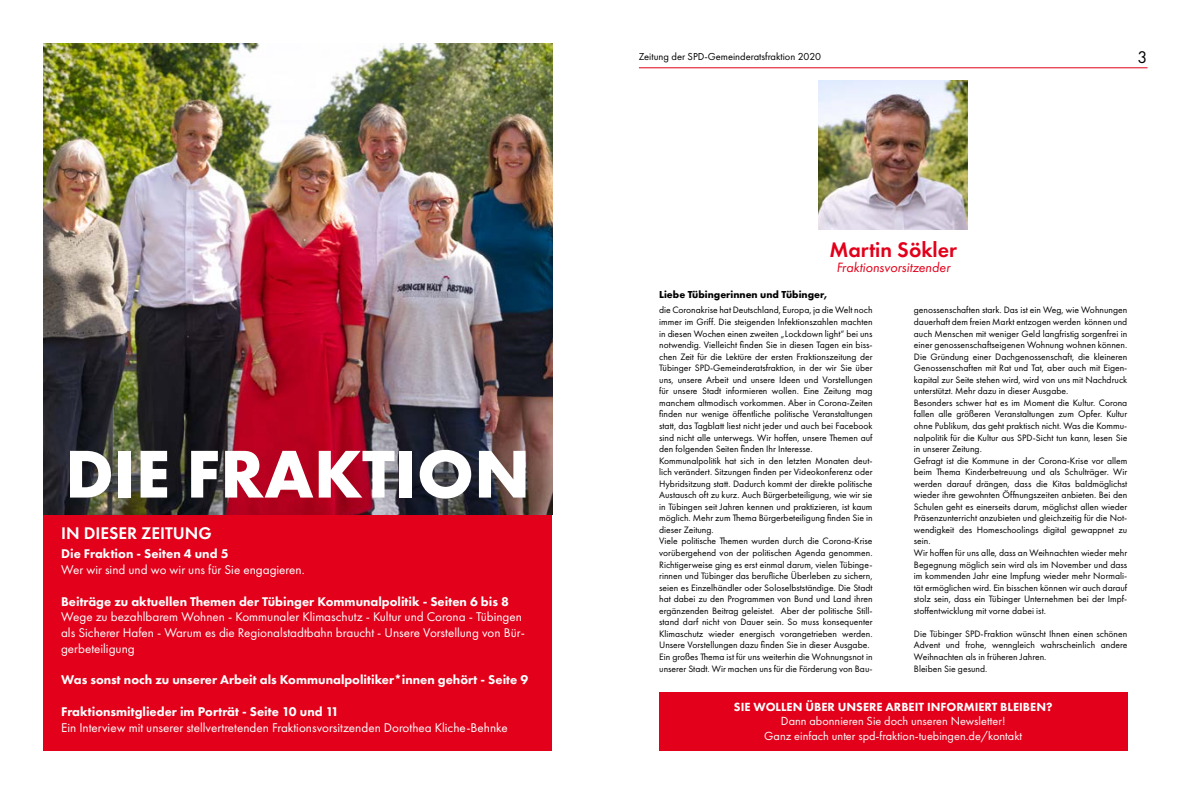
<style>
.page{position:relative;width:1191px;height:794px;background:#fff}
.page>*{position:absolute;margin:0;border:0;box-sizing:border-box;transform-origin:0 0}
.t1{font:700 70px "Futura PT";color:#fff}
.t2{font:600 21.88px "Futura PT";color:#e2001a}
.t3{font:600 17.5px "Futura PT";color:#fff}
.t4{font:17.5px "Futura PT";color:#000}
.t5{font:italic 14px "Futura PT";color:#e2001a}
.t6{font:13.12px/15.8px "Futura PT";color:#fff}
.t7{font:800 13.12px "Futura PT";color:#fff}
.t8{font:12.25px/14.7px "Futura PT";color:#fff;text-align:center}
.t9{font:800 12.25px "Futura PT";color:#fff}
.t10{font:10.5px "Futura PT";color:#000}
.t11{font:700 10.5px "Futura PT";color:#000}
.t12{font:9.62px/11.5px "Futura PT";color:#000}
</style>
<div class="page">
<img style="left:43px;top:43px;width:509px;height:472px">
<hr style="left:639px;top:67px;width:508px;height:1px;background:#e2001a">
<img style="left:819px;top:81px;width:148px;height:148px">
<div style="left:43px;top:515px;width:509px;height:235px;background:#e2001a"></div>
<div style="left:659px;top:692px;width:468px;height:58px;background:#e2001a"></div>
<h1 class="t1" style="left:65px;top:429px;width:467px">DIE FRAKTION</h1>
<h3 class="t3" style="left:61px;top:522px;width:152px">IN DIESER ZEITUNG</h3>
<h3 class="t7" style="left:61px;top:546px;width:169px">Die Fraktion - Seiten 4 und 5</h3>
<h3 class="t6" style="left:61px;top:562px;width:245px">Wer wir sind und wo wir uns für Sie engagieren.</h3>
<h3 class="t7" style="left:61px;top:593px;width:449px">Beiträge zu aktuellen Themen der Tübinger Kommunalpolitik - Seiten 6 bis 8</h3>
<h3 class="t6" style="left:61px;top:609px;width:465px">Wege zu bezahlbarem Wohnen - Kommunaler Klimaschutz - Kultur und Corona - Tübingen als Sicherer Hafen - Warum es die Regionalstadtbahn braucht - Unsere Vorstellung von Bür&shy;gerbeteiligung</h3>
<h3 class="t7" style="left:61px;top:672px;width:469px">Was sonst noch zu unserer Arbeit als Kommunalpolitiker*innen gehört - Seite 9</h3>
<h3 class="t7" style="left:61px;top:703px;width:279px">Fraktionsmitglieder im Porträt - Seite 10 und 11</h3>
<h3 class="t6" style="left:61px;top:719px;width:448px">Ein Interview mit unserer stellvertretenden Fraktionsvorsitzenden Dorothea Kliche-Behnke</h3>
<p class="t10" style="left:639px;top:50px;width:184px">Zeitung der SPD-Gemeinderatsfraktion 2020</p>
<h3 class="t4" style="left:1137px;top:46px;width:11px">3</h3>
<h2 class="t2" style="left:829px;top:236px;width:129px">Martin Sökler</h2>
<h3 class="t5" style="left:836px;top:259px;width:115px">Fraktionsvorsitzender</h3>
<p class="t12" style="left:914px;top:304px;width:215px">genossenschaften stark. Das ist ein Weg, wie Wohnungen dauerhaft dem freien Markt entzogen werden können und auch Menschen mit weniger Geld langfristig sorgenfrei in einer genossenschaftseigenen Wohnung wohnen können.<br>Die Gründung einer Dachgenossenschaft, die kleineren Genossenschaften mit Rat und Tat, aber auch mit Eigen&shy;kapital zur Seite stehen wird, wird von uns mit Nachdruck unterstützt. Mehr dazu in dieser Ausgabe.<br>Besonders schwer hat es im Moment die Kultur. Corona fallen alle größeren Veranstaltungen zum Opfer. Kultur ohne Publikum, das geht praktisch nicht. Was die Kommu&shy;nalpolitik für die Kultur aus SPD-Sicht tun kann, lesen Sie in unserer Zeitung.<br>Gefragt ist die Kommune in der Corona-Krise vor allem beim Thema Kinderbetreuung und als Schulträger. Wir werden darauf drängen, dass die Kitas baldmöglichst wieder ihre gewohnten Öffnungszeiten anbieten. Bei den Schulen geht es einerseits darum, möglichst allen wieder Präsenzunterricht anzubieten und gleichzeitig für die Not&shy;wendigkeit des Homeschoolings digital gewappnet zu sein.<br>Wir hoffen für uns alle, dass an Weihnachten wieder mehr Begegnung möglich sein wird als im November und dass im kommenden Jahr eine Impfung wieder mehr Normali&shy;tät ermöglichen wird. Ein bisschen können wir auch darauf stolz sein, dass ein Tübinger Unternehmen bei der Impf&shy;stoffentwicklung mit vorne dabei ist.</p>
<p class="t12" style="left:914px;top:628px;width:215px">Die Tübinger SPD-Fraktion wünscht Ihnen einen schönen Advent und frohe, wenngleich wahrscheinlich andere Weihnachten als in früheren Jahren.<br>Bleiben Sie gesund.</p>
<p class="t11" style="left:659px;top:288px;width:169px">Liebe Tübingerinnen und Tübinger,</p>
<p class="t12" style="left:659px;top:304px;width:215px">die Coronakrise hat Deutschland, Europa, ja die Welt noch immer im Griff. Die steigenden Infektionszahlen machten in diesen Wochen einen zweiten „Lockdown light“ bei uns notwendig. Vielleicht finden Sie in diesen Tagen ein biss&shy;chen Zeit für die Lektüre der ersten Fraktionszeitung der Tübinger SPD-Gemeinderatsfraktion, in der wir Sie über uns, unsere Arbeit und unsere Ideen und Vorstellungen für unsere Stadt informieren wollen. Eine Zeitung mag manchem altmodisch vorkommen. Aber in Corona-Zeiten finden nur wenige öffentliche politische Veranstaltungen statt, das Tagblatt liest nicht jeder und auch bei Facebook sind nicht alle unterwegs. Wir hoffen, unsere Themen auf den folgenden Seiten finden Ihr Interesse.<br>Kommunalpolitik hat sich in den letzten Monaten deut&shy;lich verändert. Sitzungen finden per Videokonferenz oder Hybridsitzung statt. Dadurch kommt der direkte politische Austausch oft zu kurz. Auch Bürgerbeteiligung, wie wir sie in Tübingen seit Jahren kennen und praktizieren, ist kaum möglich. Mehr zum Thema Bürgerbeteiligung finden Sie in dieser Zeitung.<br>Viele politische Themen wurden durch die Corona-Krise vorübergehend von der politischen Agenda genommen.<br>Richtigerweise ging es erst einmal darum, vielen Tübinge&shy;rinnen und Tübinger das berufliche Überleben zu sichern, seien es Einzelhändler oder Soloselbstständige. Die Stadt hat dabei zu den Programmen von Bund und Land ihren ergänzenden Beitrag geleistet. Aber der politische Still&shy;stand darf nicht von Dauer sein. So muss konsequenter Klimaschutz wieder energisch vorangetrieben werden.<br>Unsere Vorstellungen dazu finden Sie in dieser Ausgabe.<br>Ein großes Thema ist für uns weiterhin die Wohnungsnot in unserer Stadt. Wir machen uns für die Förderung von Bau-</p>
<p class="t9" style="left:734px;top:699px;width:320px">SIE WOLLEN ÜBER UNSERE ARBEIT INFORMIERT BLEIBEN?</p>
<p class="t8" style="left:764px;top:714px;width:259px">Dann abonnieren Sie doch unseren Newsletter!<br>Ganz einfach unter spd-fraktion-tuebingen.de/kontakt</p>
</div>
